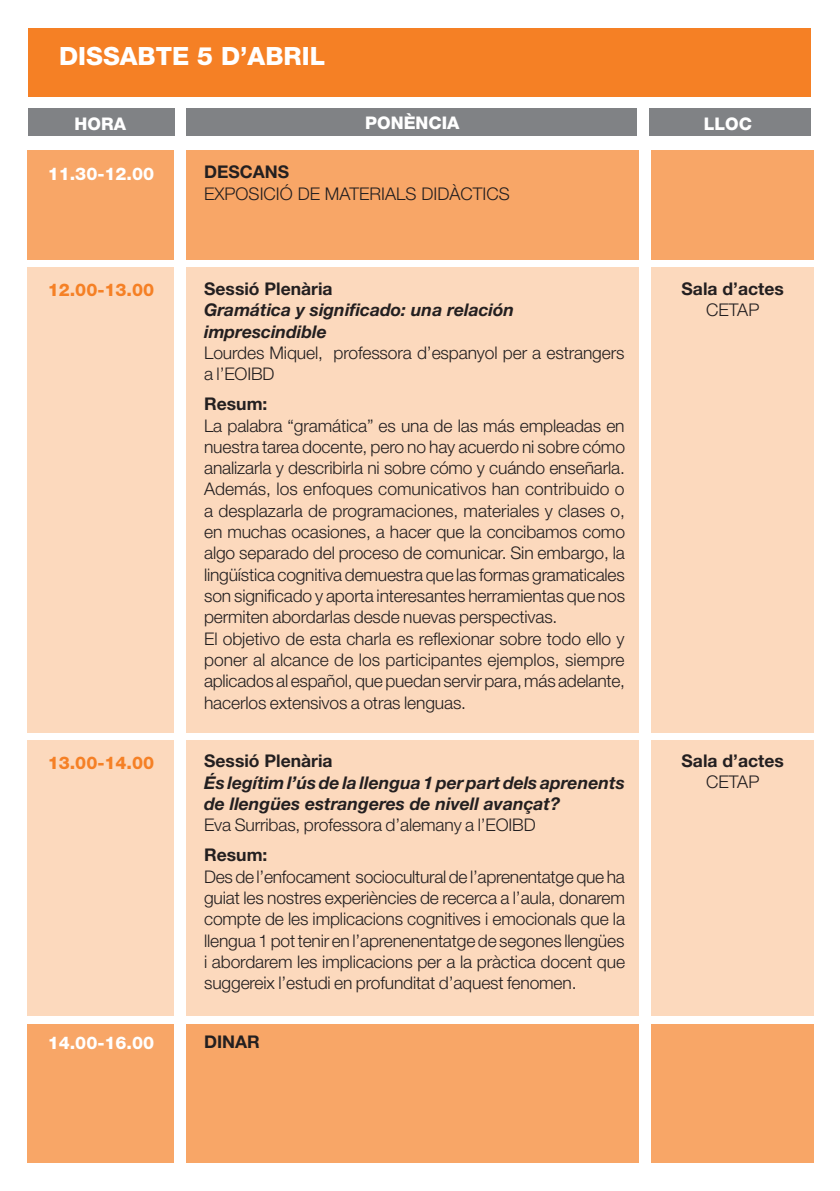
<style>
.page{position:relative;width:840px;height:1191px;background:#fff}
.page>*{position:absolute;margin:0;border:0;box-sizing:border-box;transform-origin:0 0}
.t1{font:800 25.2px "Helvetica Neue LT";color:#fff}
.t2{font:italic 700 17.6px/21.4px "Helvetica Neue LT";color:#231f20}
.t3{font:700 17.6px/21px "Helvetica Neue LT";color:#231f20;text-align:center}
.t4{font:300 17.6px "Helvetica Neue LT";color:#231f20}
.t5{font:800 17.6px "Helvetica Neue LT";color:#fff}
.t6{font:800 17.6px "Helvetica Neue LT";color:#f58025}
.BASE{font:300 17.4px/21.2px "Helvetica Neue LT";letter-spacing:-.01em;color:#231f20;text-align:justify}
.t7{font:800 17.4px "Helvetica Neue LT";color:#fff}
.s1{font-weight:300}
</style>
<div class="page">
<div style="left:28px;top:28px;width:782px;height:69px;background:#f58025"></div>
<div style="left:28px;top:108px;width:146px;height:28px;background:#808285"></div>
<div style="left:648px;top:108px;width:162px;height:28px;background:#808285"></div>
<div style="left:186px;top:108px;width:450px;height:28px;background:#808285"></div>
<div style="left:27px;top:150px;width:147px;height:110px;background:#f8a667"></div>
<div style="left:651px;top:150px;width:162px;height:110px;background:#f8a667"></div>
<div style="left:186px;top:150px;width:452px;height:110px;background:#f8a667"></div>
<div style="left:27px;top:268px;width:147px;height:465px;background:#fcd9bd"></div>
<div style="left:651px;top:268px;width:162px;height:465px;background:#fcd9bd"></div>
<div style="left:186px;top:268px;width:452px;height:465px;background:#fcd9bd"></div>
<div style="left:27px;top:740px;width:147px;height:276px;background:#fcd9bd"></div>
<div style="left:651px;top:740px;width:162px;height:276px;background:#fcd9bd"></div>
<div style="left:186px;top:740px;width:452px;height:276px;background:#fcd9bd"></div>
<div style="left:27px;top:1023px;width:147px;height:139px;background:#f8a667"></div>
<div style="left:651px;top:1023px;width:162px;height:139px;background:#f8a667"></div>
<div style="left:186px;top:1023px;width:452px;height:139px;background:#f8a667"></div>
<p class="t1" style="left:59px;top:41px;width:267px">DISSABTE 5 D’ABRIL</p>
<p class="t7" style="left:75px;top:113px;width:53px">HORA</p>
<p class="t7" style="left:365px;top:113px;width:96px">PONÈNCIA</p>
<p class="t7" style="left:703px;top:113px;width:50px">LLOC</p>
<p class="t5" style="left:48px;top:163px;width:108px">11.30-12.00</p>
<p class="t3" style="left:204px;top:161px;width:86px">DESCANS</p>
<p class="t4" style="left:204px;top:183px;width:307px">EXPOSICIÓ DE MATERIALS DIDÀCTICS</p>
<p class="t6" style="left:48px;top:280px;width:108px">12.00-13.00</p>
<p class="t3" style="left:204px;top:278px;width:130px">Sessió Plenària</p>
<p class="t2" style="left:204px;top:299px;width:311px">Gramática y significado: una relación imprescindible</p>
<p class="BASE" style="left:204px;top:342px;width:422px">Lourdes Miquel, professora d’espanyol per a estrangers a l’EOIBD</p>
<p class="t3" style="left:204px;top:393px;width:65px">Resum:</p>
<p class="BASE" style="left:204px;top:414px;width:422px">La palabra “gramática” es una de las más empleadas en nuestra tarea docente, pero no hay acuerdo ni sobre cómo analizarla y describirla ni sobre cómo y cuándo enseñarla.<br>Además, los enfoques comunicativos han contribuido o a desplazarla de programaciones, materiales y clases o, en muchas ocasiones, a hacer que la concibamos como algo separado del proceso de comunicar. Sin embargo, la lingüística cognitiva demuestra que las formas gramaticales son significado y aporta interesantes herramientas que nos permiten abordarlas desde nuevas perspectivas.</p>
<p class="BASE" style="left:204px;top:627px;width:422px">El objetivo de esta charla es reflexionar sobre todo ello y poner al alcance de los participantes ejemplos, siempre aplicados al español, que puedan servir para, más adelante, hacerlos extensivos a otras lenguas.</p>
<p class="t6" style="left:48px;top:752px;width:108px">13.00-14.00</p>
<p class="t3" style="left:204px;top:750px;width:130px">Sessió Plenària</p>
<p class="t2" style="left:204px;top:771px;width:422px">És legítim l’ús de la llengua 1 per part dels aprenents de llengües estrangeres de nivell avançat?</p>
<p class="BASE" style="left:204px;top:814px;width:333px">Eva Surribas, professora d’alemany a l’EOIBD</p>
<p class="t3" style="left:204px;top:844px;width:65px">Resum:</p>
<p class="BASE" style="left:204px;top:865px;width:422px">Des de l’enfocament sociocultural de l’aprenentatge que ha guiat les nostres experiències de recerca a l’aula, donarem compte de les implicacions cognitives i emocionals que la llengua 1 pot tenir en l’aprenenentatge de segones llengües i abordarem les implicacions per a la pràctica docent que suggereix l’estudi en profunditat d’aquest fenomen.</p>
<p class="t5" style="left:48px;top:1032px;width:108px">14.00-16.00</p>
<p class="t3" style="left:204px;top:1030px;width:57px">DINAR</p>
<p class="t3" style="left:681px;top:278px;width:104px">Sala d’actes<br><span class="s1">CETAP</span></p>
<p class="t3" style="left:681px;top:750px;width:104px">Sala d’actes<br><span class="s1">CETAP</span></p>
</div>
